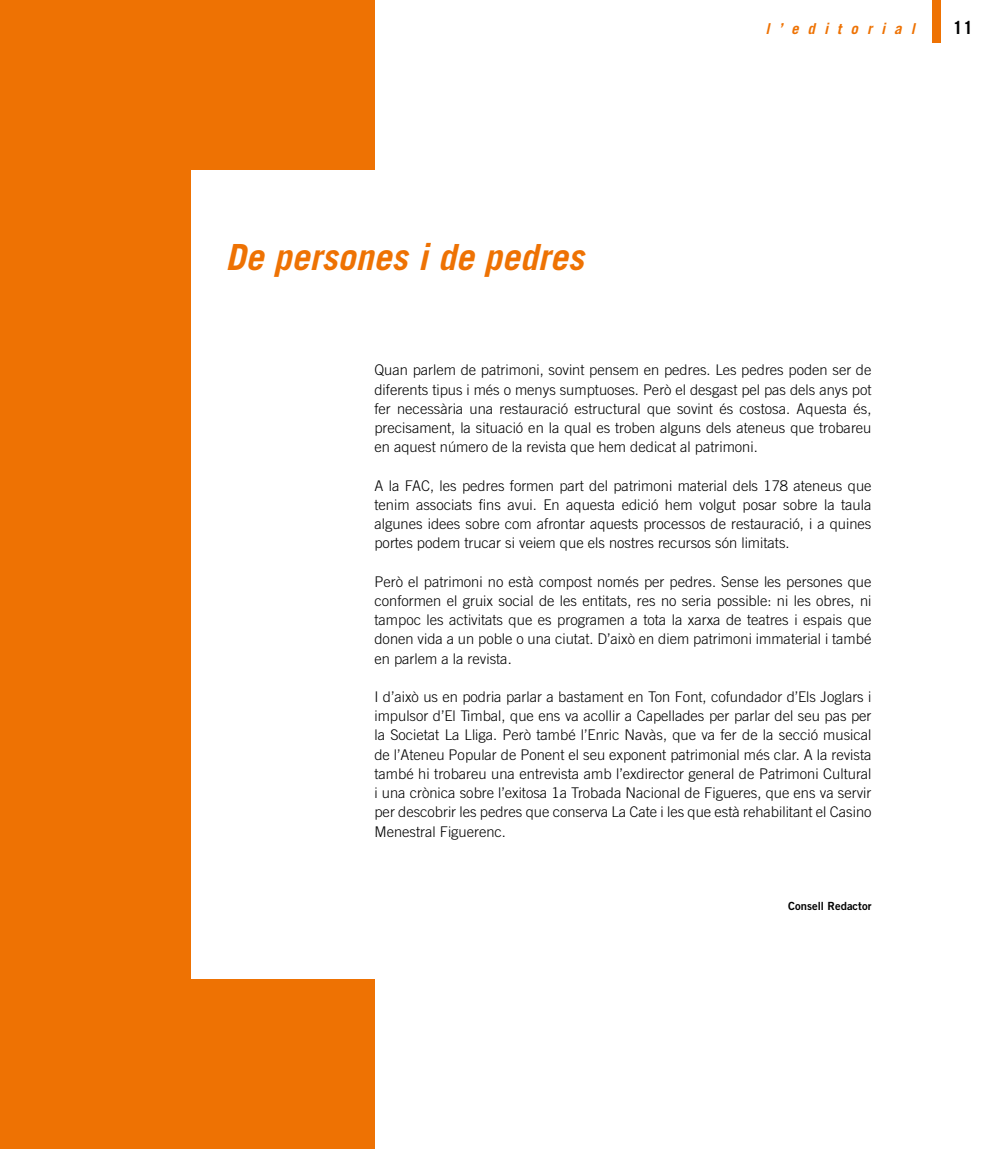
<style>
.page{position:relative;width:1000px;height:1149px;background:#fff}
.page>*{position:absolute;margin:0;border:0;box-sizing:border-box;transform-origin:0 0}
.t1{font:italic 700 36px "Trade Gothic LT Std";color:#ee7203}
.t2{font:700 18px "Trade Gothic LT Std";color:#000}
.t3{font:italic 700 15px "Trade Gothic LT Std";letter-spacing:.6em;color:#ee7203}
.t4{font:300 14.7px/19.2px "Trade Gothic LT Std";color:#000;text-align:justify}
.t5{font:11.25px "Trade Gothic LT Std Bd 2";color:#000}
</style>
<div class="page">
<div style="left:931px;top:0;width:9px;height:43px;background:#ee7203"></div>
<div style="left:0;top:0;width:374px;height:1148px;background:#ee7203"></div>
<div style="left:191px;top:170px;width:204px;height:808px;background:#fff"></div>
<h1 class="t1" style="left:225px;top:235px;width:359px">De persones i de pedres</h1>
<p class="t3" style="left:765px;top:19px;width:151px">l’editorial</p>
<p class="t2" style="left:952px;top:16px;width:22px">11</p>
<p class="t4" style="left:374px;top:360px;width:498px">Quan parlem de patrimoni, sovint pensem en pedres. Les pedres poden ser de diferents tipus i més o menys sumptuoses. Però el desgast pel pas dels anys pot fer necessària una restauració estructural que sovint és costosa. Aquesta és, precisament, la situació en la qual es troben alguns dels ateneus que trobareu en aquest número de la revista que hem dedicat al patrimoni.</p>
<p class="t4" style="left:374px;top:475px;width:498px">A la FAC, les pedres formen part del patrimoni material dels 178 ateneus que tenim associats fins avui. En aquesta edició hem volgut posar sobre la taula algunes idees sobre com afrontar aquests processos de restauració, i a quines portes podem trucar si veiem que els nostres recursos són limitats.</p>
<p class="t4" style="left:374px;top:571px;width:498px">Però el patrimoni no està compost només per pedres. Sense les persones que conformen el gruix social de les entitats, res no seria possible: ni les obres, ni tampoc les activitats que es programen a tota la xarxa de teatres i espais que donen vida a un poble o una ciutat. D’això en diem patrimoni immaterial i també en parlem a la revista.</p>
<p class="t4" style="left:374px;top:686px;width:498px">I d’això us en podria parlar a bastament en Ton Font, cofundador d’Els Joglars i impulsor d’El Timbal, que ens va acollir a Capellades per parlar del seu pas per la Societat La Lliga. Però també l’Enric Navàs, que va fer de la secció musical de l’Ateneu Popular de Ponent el seu exponent patrimonial més clar. A la revista també hi trobareu una entrevista amb l’exdirector general de Patrimoni Cultural i una crònica sobre l’exitosa 1a Trobada Nacional de Figueres, que ens va servir per descobrir les pedres que conserva La Cate i les que està rehabilitant el Casino Menestral Figuerenc.</p>
<p class="t5" style="left:788px;top:898px;width:85px">Consell Redactor</p>
</div>
